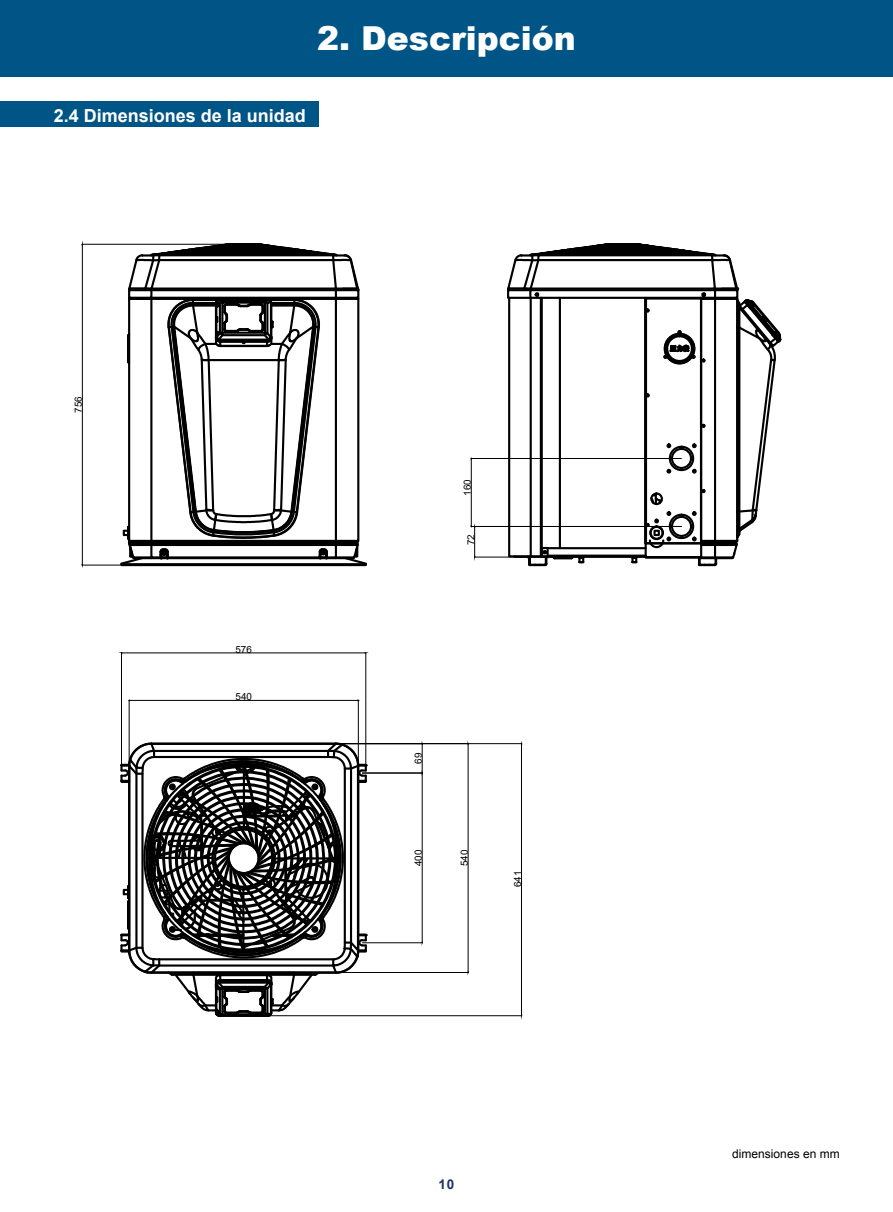
<style>
.page{position:relative;width:893px;height:1212px;background:#fff}
.page>*{position:absolute;margin:0;border:0;box-sizing:border-box;transform-origin:0 0}
.t1{font:900 33px "Arial";color:#fff}
.t2{font:700 18px "Arial";color:#fff}
.t3{font:700 13.5px "Arial";color:#1f355e}
.t4{font:12px "Arial";color:#000}
.t5{font:9.9px "Arial";color:#000}
</style>
<div class="page">
<div style="left:0;top:0;width:893px;height:77px;background:#005587"></div>
<div style="left:0;top:102px;width:319px;height:25px;background:#005587"></div>
<svg style="left:118px;top:243px;width:249px;height:323px"></svg>
<svg style="left:120px;top:741px;width:247px;height:276px"></svg>
<svg style="left:494px;top:243px;width:288px;height:324px"></svg>
<hr style="left:548px;top:555px;width:98px;height:2px;background:#000">
<hr style="left:129px;top:700px;width:1px;height:66px;background:#000">
<hr style="left:358px;top:700px;width:1px;height:66px;background:#000">
<hr style="left:130px;top:700px;width:228px;height:1px;background:#000">
<hr style="left:121px;top:653px;width:1px;height:111px;background:#000">
<hr style="left:366px;top:653px;width:1px;height:111px;background:#000">
<hr style="left:122px;top:653px;width:243px;height:1px;background:#000">
<hr style="left:362px;top:773px;width:61px;height:1px;background:#000">
<hr style="left:362px;top:942px;width:61px;height:1px;background:#000">
<hr style="left:422px;top:773px;width:1px;height:169px;background:#000">
<svg style="left:422px;top:744px;width:1px;height:29px"></svg>
<hr style="left:336px;top:743px;width:186px;height:1px;background:#000">
<hr style="left:244px;top:1015px;width:278px;height:1px;background:#000">
<hr style="left:521px;top:744px;width:1px;height:271px;background:#000">
<hr style="left:319px;top:972px;width:149px;height:1px;background:#000">
<hr style="left:468px;top:744px;width:1px;height:228px;background:#000">
<hr style="left:82px;top:565px;width:161px;height:1px;background:#000">
<hr style="left:82px;top:244px;width:153px;height:1px;background:#000">
<hr style="left:82px;top:245px;width:1px;height:319px;background:#000">
<hr style="left:474px;top:557px;width:199px;height:1px;background:#000">
<hr style="left:471px;top:526px;width:210px;height:1px;background:#000">
<hr style="left:471px;top:458px;width:210px;height:1px;background:#000">
<hr style="left:471px;top:459px;width:1px;height:67px;background:#000">
<svg style="left:471px;top:527px;width:5px;height:30px"></svg>
<h1 class="t1" style="left:317px;top:14px;width:260px">2. Descripción</h1>
<h2 class="t2" style="left:54px;top:103px;width:254px">2.4 Dimensiones de la unidad</h2>
<p class="t5" style="left:72px;top:413px;width:18px;rotate:-90deg">756</p>
<p class="t5" style="left:235px;top:642px;width:18px">576</p>
<p class="t5" style="left:236px;top:690px;width:18px">540</p>
<p class="t5" style="left:461px;top:496px;width:18px;rotate:-90deg">160</p>
<p class="t5" style="left:464px;top:545px;width:12px;rotate:-90deg">72</p>
<p class="t5" style="left:412px;top:764px;width:12px;rotate:-90deg">69</p>
<p class="t5" style="left:412px;top:866px;width:18px;rotate:-90deg">400</p>
<p class="t5" style="left:457px;top:866px;width:18px;rotate:-90deg">540</p>
<p class="t5" style="left:511px;top:887px;width:18px;rotate:-90deg">641</p>
<h3 class="t3" style="left:439px;top:1176px;width:17px">10</h3>
<p class="t4" style="left:732px;top:1146px;width:109px">dimensiones en mm</p>
</div>
